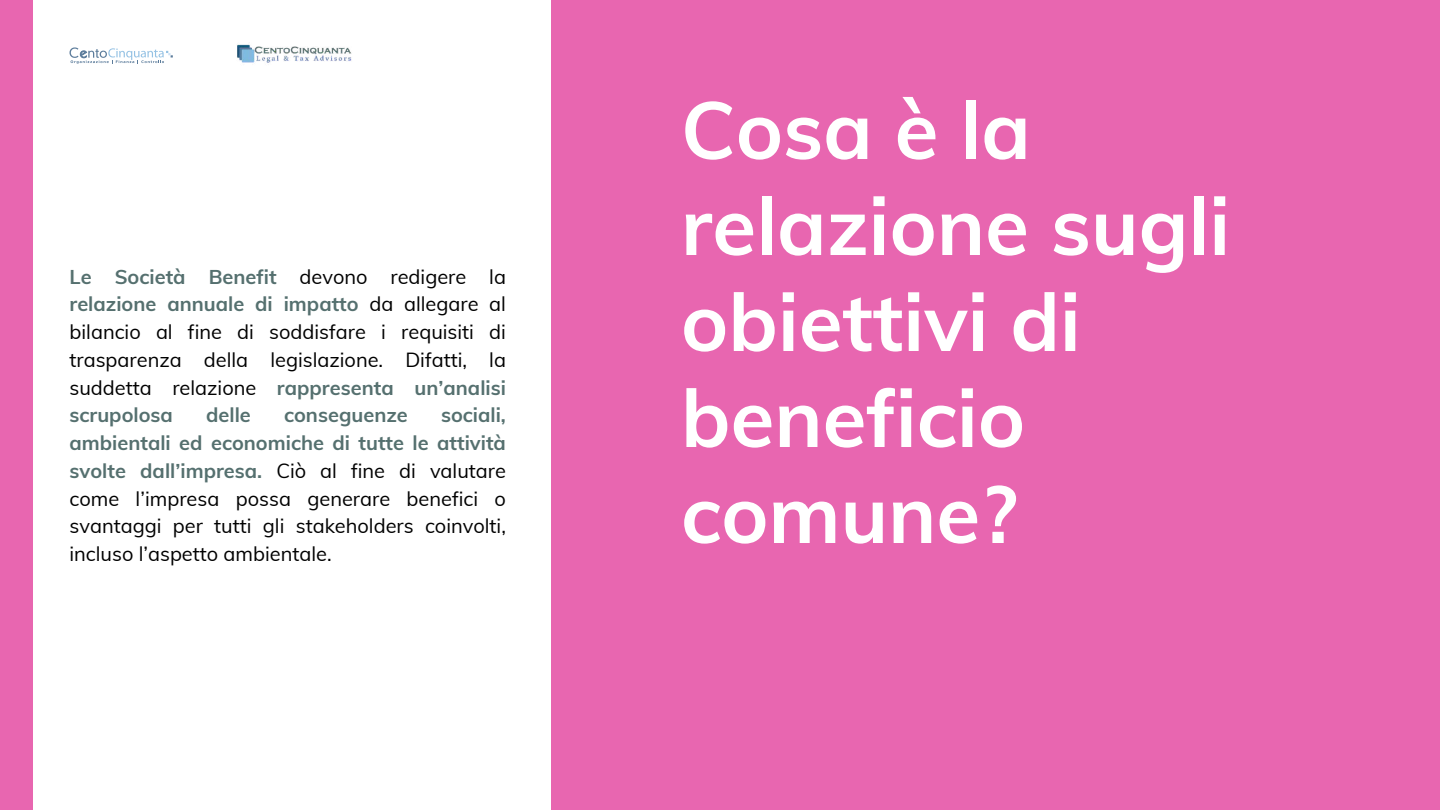
<style>
.page{position:relative;width:1440px;height:810px;background:#fff}
.page>*{position:absolute;margin:0;border:0;box-sizing:border-box;transform-origin:0 0}
.t1{font:700 80px/96px "Muli";color:#fff}
.t2{font:20px/27.8px "Muli";color:#000;text-align:justify}
.t3{font:700 20px "Muli";color:#55706f}
.s1{font-weight:700;color:#55706f}
</style>
<div class="page">
<div style="left:0;top:0;width:32px;height:810px;background:#e866b0"></div>
<div style="left:551px;top:0;width:889px;height:810px;background:#e866b0"></div>
<svg style="left:70px;top:47px;width:103px;height:17px"></svg>
<img style="left:237px;top:44px;width:115px;height:19px">
<p class="t2" style="left:70px;top:262px;width:438px"><span class="s1">Le Società Benefit</span> devono redigere la <span class="s1">relazione annuale di impatto</span> da allegare al bilancio al fine di soddisfare i requisiti di trasparenza della legislazione. Difatti, la suddetta relazione <span class="s1">rappresenta un’analisi scrupolosa</span></p>
<p class="t2" style="left:70px;top:401px;width:438px;text-indent:372px"><span class="s1">sociali, ambientali ed economiche di tutte le attività svolte dall’impresa.</span> Ciò al fine di valutare come l’impresa possa generare benefici o svantaggi per tutti gli stakeholders coinvolti, incluso l’aspetto ambientale.</p>
<p class="t3" style="left:206px;top:402px;width:46px">delle</p>
<p class="t3" style="left:284px;top:402px;width:125px">conseguenze</p>
<h1 class="t1" style="left:681px;top:81px;width:551px">Cosa è la relazione sugli obiettivi di beneficio comune?</h1>
</div>
